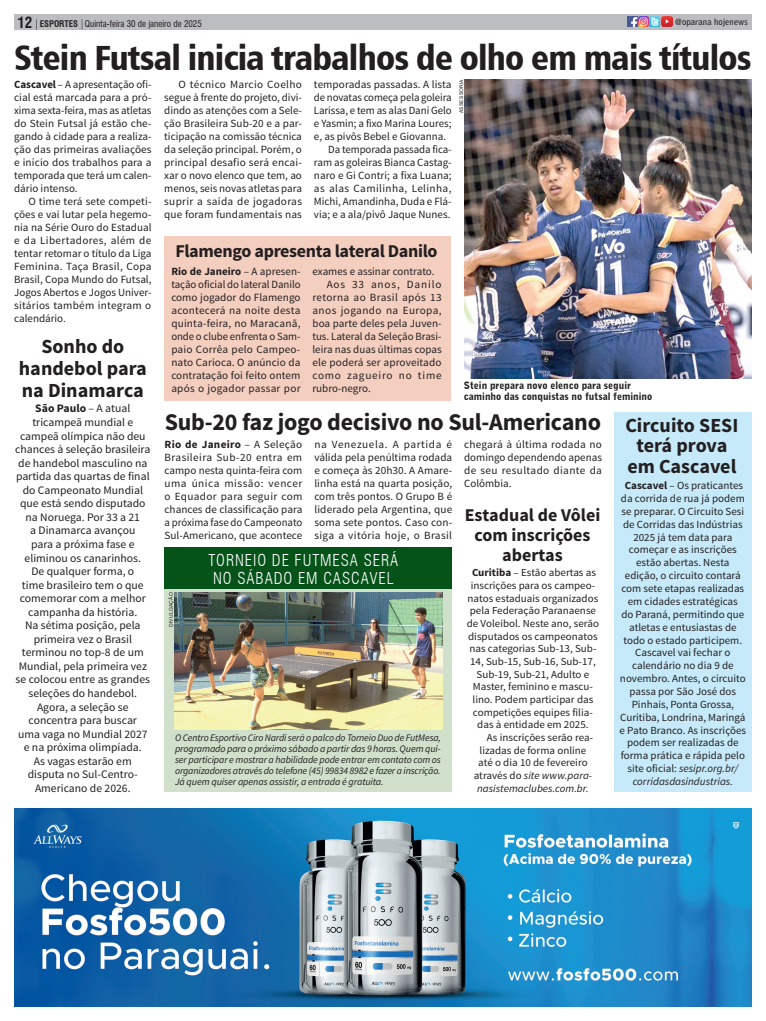
<style>
.page{position:relative;width:766px;height:1021px;background:#fff}
.page>*{position:absolute;margin:0;border:0;box-sizing:border-box;transform-origin:0 0}
.TITULO_ESSE_1{font:35px "Humanist 777 BT Black Condensed B";letter-spacing:-.02em;color:#231f20}
.SECUNDARIO{font:700 24px "Source Sans Pro";letter-spacing:-.01em;color:#231f20}
.SECUNDARIO-2{font:700 20px/22px "Source Sans Pro";color:#231f20;text-align:center}
.SECUNDARIO-3{font:700 18px/20px "Source Sans Pro";color:#231f20;text-align:center}
.SECUNDARIO-4{font:700 18px "Source Sans Pro";letter-spacing:-.02em;color:#231f20}
.titulo_fotolegenda{font:300 condensed 16px/18px "Swiss 721 BT";letter-spacing:.06em;color:#fff}
.t1{font:700 condensed 15px "Swiss 721 BT";color:#231f20}
.TEXTO_ESSE{font:11.5px/13.5px "Source Sans Pro";color:#231f20;text-align:center}
.TEXTO_ESSE-2{font:11px/13px "Source Sans Pro";color:#231f20;text-align:justify}
.TEXTO_ESSE-3{font:10.9px/12.9px "Source Sans Pro";color:#231f20;text-align:center}
.TEXTO_ESSE-4{font:10.7px/12.7px "Source Sans Pro";color:#231f20;text-align:center}
.TEXTO_ESSE-5{font:italic 10.7px "Source Sans Pro";color:#231f20}
.TEXTO_ESSE-6{font:italic 10px/11px "Source Sans Pro";letter-spacing:-.01em;color:#231f20;text-align:justify}
.Legenda{font:900 10px/11px "Bell Gothic BT";color:#231f20}
.t2{font:condensed 9px "Swiss 721 BT";color:#231f20}
.t3{font:700 9px "Bell Gothic Std";color:#231f20;scale:.96 1}
.Credito{font:5px "Arial";letter-spacing:.035em;color:#231f20}
.s1{font-weight:700}
.s2{font-style:normal}
.s3{font-style:italic}
</style>
<div class="page">
<div style="left:614px;top:412px;width:137px;height:379px;background:#c6eafa"></div>
<img style="left:464px;top:79px;width:287px;height:299px">
<div style="left:164px;top:235px;width:287px;height:165px;background:#f4cfc0"></div>
<div style="left:14px;top:14px;width:737px;height:16px;background:#bcbdc0"></div>
<svg style="left:627px;top:17px;width:45px;height:10px"></svg>
<img style="left:14px;top:808px;width:737px;height:198px">
<div style="left:164px;top:563px;width:288px;height:228px;background:#d0e0cb"></div>
<div style="left:164px;top:547px;width:287px;height:42px;background:#065319"></div>
<img style="left:174px;top:592px;width:268px;height:137px">
<p class="t1" style="left:17px;top:14px;width:16px">12</p>
<p class="t2" style="left:40px;top:19px;width:164px"><span class="s1">ESPORTES</span> Quinta-feira 30 de janeiro de 2025</p>
<p class="t3" style="left:675px;top:16px;width:77px">@oparana hojenews</p>
<p class="TITULO_ESSE_1" style="left:14px;top:36px;width:739px">Stein Futsal inicia trabalhos de olho em mais títulos</p>
<p class="TEXTO_ESSE-2" style="left:14px;top:78px;width:139px"><span class="s1">Cascavel</span> – A apresentação ofi&shy;cial está marcada para a pró&shy;xima sexta-feira, mas as atletas do Stein Futsal já estão che&shy;gando à cidade para a realiza&shy;ção das primeiras avaliações e início dos trabalhos para a temporada que terá um calen&shy;dário intenso.</p>
<p class="TEXTO_ESSE-2" style="left:14px;top:195px;width:139px;text-indent:14px">O time terá sete competi&shy;ções e vai lutar pela hegemo&shy;nia na Série Ouro do Estadual e da Libertadores, além de tentar retomar o título da Liga Feminina. Taça Brasil, Copa Brasil, Copa Mundo do Futsal, Jogos Abertos e Jogos Univer&shy;sitários também integram o calendário.</p>
<p class="SECUNDARIO-2" style="left:19px;top:336px;width:129px">Sonho do handebol para na Dinamarca</p>
<p class="TEXTO_ESSE" style="left:15px;top:402px;width:136px"><span class="s1">São Paulo</span> – A atual tricampeã mundial e campeã olímpica não deu chances à seleção brasileira de handebol masculino na partida das quartas de final do Campeonato Mundial que está sendo disputado na Noruega. Por 33 a 21<br>a Dinamarca avançou<br>para a próxima fase e eliminou os canarinhos.</p>
<p class="TEXTO_ESSE" style="left:16px;top:564px;width:136px">De qualquer forma, o<br>time brasileiro tem o que comemorar com a melhor campanha da história.<br>Na sétima posição, pela primeira vez o Brasil terminou no top-8 de um<br>Mundial, pela primeira vez se colocou entre as grandes seleções do handebol.</p>
<p class="TEXTO_ESSE" style="left:18px;top:700px;width:131px">Agora, a seleção se concentra para buscar uma vaga no Mundial 2027 e na próxima olimpíada.<br>As vagas estarão em disputa no Sul-Centro-<br>Americano de 2026.</p>
<p class="TEXTO_ESSE-2" style="left:164px;top:78px;width:139px;text-indent:14px">O técnico Marcio Coelho segue à frente do projeto, divi&shy;dindo as atenções com a Sele&shy;ção Brasileira Sub-20 e a par&shy;ticipação na comissão técnica da seleção principal. Porém, o principal desafio será encai&shy;xar o novo elenco que tem, ao menos, seis novas atletas para suprir a saída de jogadoras que foram fundamentais nas</p>
<p class="TEXTO_ESSE-2" style="left:314px;top:78px;width:139px">temporadas passadas. A lista de novatas começa pela goleira Larissa, e tem as alas Dani Gelo e Yasmin; a fixo Marina Loures; e, as pivôs Bebel e Giovanna.</p>
<p class="TEXTO_ESSE-2" style="left:314px;top:143px;width:139px;text-indent:14px">Da temporada passada fica&shy;ram as goleiras Bianca Castag&shy;naro e Gi Contri; a fixa Luana; as alas Camilinha, Lelinha, Michi, Amandinha, Duda e Flá&shy;via; e a ala/pivô Jaque Nunes.</p>
<p class="Credito" style="left:458px;top:113px;width:35px;rotate:-90deg">ASSESSORIA</p>
<p class="SECUNDARIO-4" style="left:175px;top:240px;width:263px">Flamengo apresenta lateral Danilo</p>
<p class="TEXTO_ESSE-2" style="left:171px;top:264px;width:131px"><span class="s1">Rio de Janeiro</span> – A apresen&shy;tação oficial do lateral Danilo como jogador do Flamengo acontecerá na noite desta quinta-feira, no Maracanã, onde o clube enfrenta o Sam&shy;paio Corrêa pelo Campeo&shy;nato Carioca. O anúncio da contratação foi feito ontem após o jogador passar por</p>
<p class="TEXTO_ESSE-2" style="left:312px;top:264px;width:123px">exames e assinar contrato.</p>
<p class="TEXTO_ESSE-2" style="left:312px;top:277px;width:131px;text-indent:14px">Aos 33 anos, Danilo retorna ao Brasil após 13 anos jogando na Europa, boa parte deles pela Juven&shy;tus. Lateral da Seleção Brasi&shy;leira nas duas últimas copas ele poderá ser aproveitado como zagueiro no time rubro-negro.</p>
<p class="Legenda" style="left:464px;top:380px;width:190px">Stein prepara novo elenco para seguir caminho das conquistas no futsal feminino</p>
<p class="SECUNDARIO" style="left:165px;top:407px;width:438px">Sub-20 faz jogo decisivo no Sul-Americano</p>
<p class="TEXTO_ESSE-2" style="left:164px;top:438px;width:139px"><span class="s1">Rio de Janeiro</span> – A Seleção Brasileira Sub-20 entra em campo nesta quinta-feira com uma única missão: vencer o Equador para seguir com chances de classificação para a próxima fase do Campeonato Sul-Americano, que acontece</p>
<p class="TEXTO_ESSE-2" style="left:314px;top:438px;width:139px">na Venezuela. A partida é válida pela penúltima rodada e começa às 20h30. A Amare&shy;linha está na quarta posição, com três pontos. O Grupo B é liderado pela Argentina, que soma sete pontos. Caso con&shy;siga a vitória hoje, o Brasil</p>
<p class="TEXTO_ESSE-2" style="left:464px;top:438px;width:139px">chegará à última rodada no domingo dependendo apenas de seu resultado diante da Colômbia.</p>
<p class="SECUNDARIO-3" style="left:464px;top:506px;width:137px">Estadual de Vôlei com inscrições abertas</p>
<p class="titulo_fotolegenda" style="left:208px;top:551px;width:191px">TORNEIO DE FUTMESA SERÁ<br>NO SÁBADO EM CASCAVEL</p>
<p class="TEXTO_ESSE-4" style="left:466px;top:566px;width:134px"><span class="s1">Curitiba</span> – Estão abertas as inscrições para os campeo&shy;natos estaduais organizados pela Federação Paranaense de Voleibol. Neste ano, serão disputados os campeonatos nas categorias Sub-13, Sub-<br>14, Sub-15, Sub-16, Sub-17,<br>Sub-19, Sub-21, Adulto e<br>Master, feminino e mascu&shy;lino. Podem participar das competições equipes filia&shy;das à entidade em 2025.</p>
<p class="TEXTO_ESSE-4" style="left:487px;top:731px;width:108px">As inscrições serão rea-</p>
<p class="TEXTO_ESSE-4" style="left:479px;top:744px;width:108px">lizadas de forma online</p>
<p class="TEXTO_ESSE-4" style="left:478px;top:756px;width:111px">até o dia 10 de fevereiro</p>
<p class="TEXTO_ESSE-5" style="left:473px;top:769px;width:120px"><span class="s2">através do</span> site www.para-</p>
<p class="TEXTO_ESSE-5" style="left:477px;top:781px;width:113px">nasistemaclubes.com.br.</p>
<p class="Credito" style="left:167px;top:627px;width:36px;rotate:-90deg">DIVULGAÇÃO</p>
<p class="TEXTO_ESSE-6" style="left:175px;top:732px;width:267px">O Centro Esportivo Ciro Nardi será o palco do Torneio Duo de FutMesa, programado para o próximo sábado a partir das 9 horas. Quem qui&shy;ser participar e mostrar a habilidade pode entrar em contato com os organizadores através do telefone (45) 99834 8982 e fazer a inscrição.<br>Já quem quiser apenas assistir, a entrada é gratuita.</p>
<p class="SECUNDARIO-2" style="left:625px;top:416px;width:114px;line-height:20px">Circuito SESI terá prova</p>
<p class="SECUNDARIO-2" style="left:627px;top:455px;width:110px">em Cascavel</p>
<p class="TEXTO_ESSE-3" style="left:619px;top:479px;width:128px"><span class="s1">Cascavel</span> – Os praticantes da corrida de rua já podem se preparar. O Circuito Sesi de Corridas das Indústrias<br>2025 já tem data para começar e as inscrições estão abertas. Nesta edição, o circuito contará com sete etapas realizadas em cidades estratégicas<br>do Paraná, permitindo que atletas e entusiastas de todo o estado participem.<br>Cascavel vai fechar o calendário no dia 9 de novembro. Antes, o circuito passa por São José dos<br>Pinhais, Ponta Grossa,<br>Curitiba, Londrina, Maringá e Pato Branco. As inscrições podem ser realizadas de forma prática e rápida pelo site oficial: <span class="s3">sesipr.org.br/ corridasdasindustrias.</span></p>
</div>
